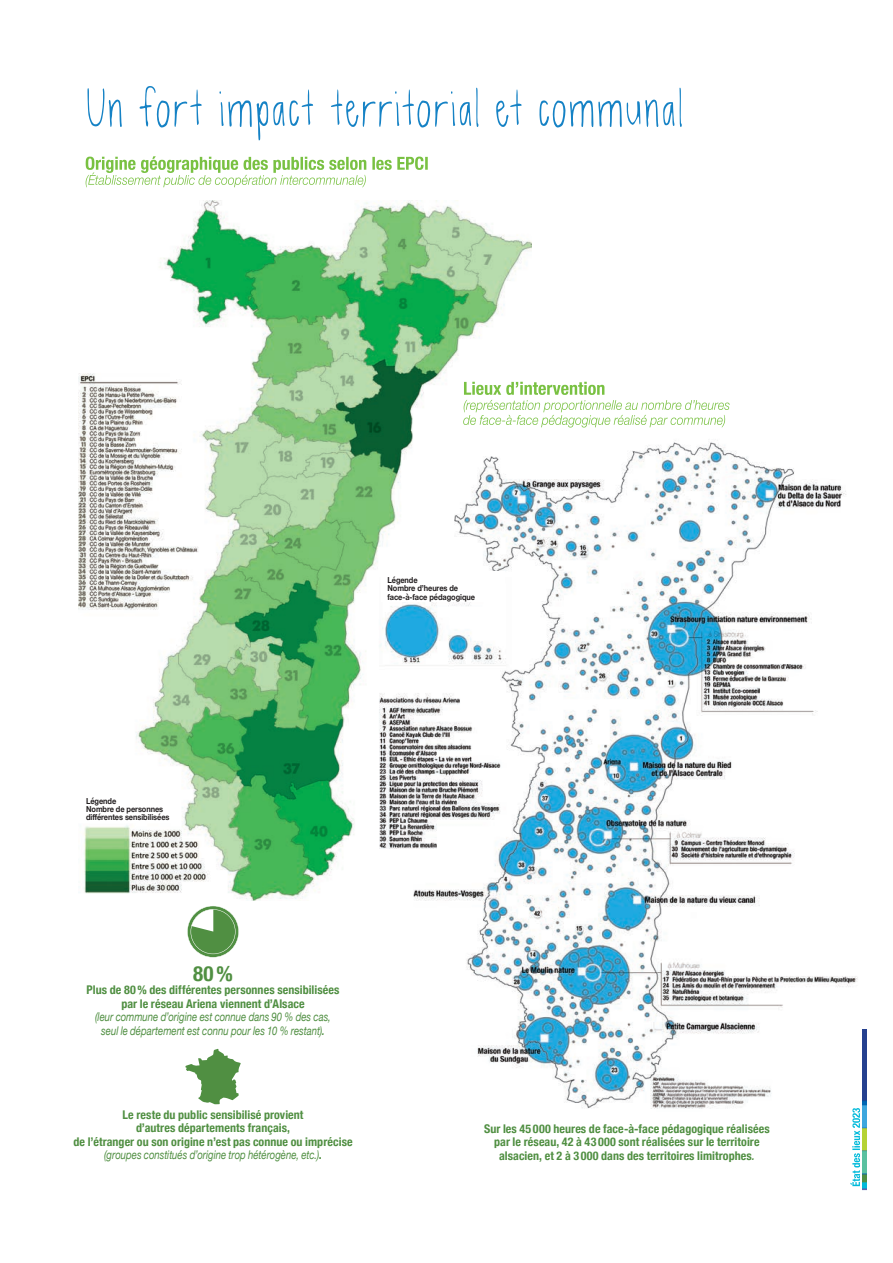
<style>
.page{position:relative;width:893px;height:1263px;background:#fff}
.page>*{position:absolute;margin:0;border:0;box-sizing:border-box;transform-origin:0 0}
.t1{font:700 condensed 21px "Helvetica Neue";color:#508f42}
.t2{font:700 condensed 12px/13.5px "Helvetica Neue";letter-spacing:.005em;color:#508f42;text-align:center}
.t3{font:italic 12px "Helvetica Neue";color:#508f42;scale:.8 1}
.t4{font:700 8.25px "Helvetica Neue";letter-spacing:-.01em;color:#231f20;scale:.9 1}
.s1{font-weight:500}
.s2{font-weight:400;font-style:italic;font-stretch:normal}
.s3{font-weight:500;font-style:italic;font-stretch:normal}
</style>
<div class="page">
<img style="left:416px;top:440px;width:442px;height:669px">
<svg style="left:532px;top:382px;width:198px;height:45px"></svg>
<svg style="left:86px;top:156px;width:342px;height:31px"></svg>
<svg style="left:87px;top:86px;width:595px;height:55px"></svg>
<img style="left:78px;top:201px;width:454px;height:699px">
<svg style="left:187px;top:906px;width:52px;height:51px"></svg>
<svg style="left:185px;top:1049px;width:56px;height:55px"></svg>
<div style="left:381px;top:571px;width:123px;height:31px;background:#fff"></div>
<img style="left:862px;top:1029px;width:5px;height:161px">
<svg style="left:850px;top:1108px;width:10px;height:78px"></svg>
<p class="t4" style="left:387px;top:574px;width:35px">Légende</p>
<p class="t4" style="left:387px;top:582px;width:80px">Nombre d’heures de</p>
<p class="t4" style="left:387px;top:590px;width:99px">face-à-face pédagogique</p>
<p class="t4" style="left:86px;top:794px;width:35px">Légende</p>
<p class="t4" style="left:86px;top:803px;width:87px">Nombre de personnes</p>
<p class="t4" style="left:86px;top:811px;width:94px">différentes sensibilisées</p>
<p class="t1" style="left:193px;top:956px;width:41px">80 %</p>
<p class="t2" style="left:87px;top:982px;width:254px">Plus de 80 % des différentes personnes sensibilisées</p>
<p class="t2" style="left:121px;top:996px;width:185px">par le réseau Ariena viennent d’Alsace</p>
<p class="t3" style="left:95px;top:1008px;width:296px">(leur commune d’origine est connue dans 90 % des cas,</p>
<p class="t3" style="left:101px;top:1022px;width:281px">seul le département est connu pour les 10 % restant)<span class="s1">.</span></p>
<p class="t2" style="left:123px;top:1107px;width:182px">Le reste du public sensibilisé provient</p>
<p class="t2" style="left:136px;top:1120px;width:156px">d’autres départements français,</p>
<p class="t2" style="left:73px;top:1134px;width:281px">de l’étranger ou son origine n’est pas connue ou imprécise <span class="s2">(groupes constitués d’origine trop hétérogène, etc.)</span>.</p>
<p class="t2" style="left:484px;top:1121px;width:287px">Sur les 45 000 heures de face-à-face pédagogique réalisées par le réseau, 42 à 43 000 sont réalisées sur le territoire alsacien, et 2 à 3 000 dans des territoires limitrophes<span class="s3">.</span></p>
</div>
